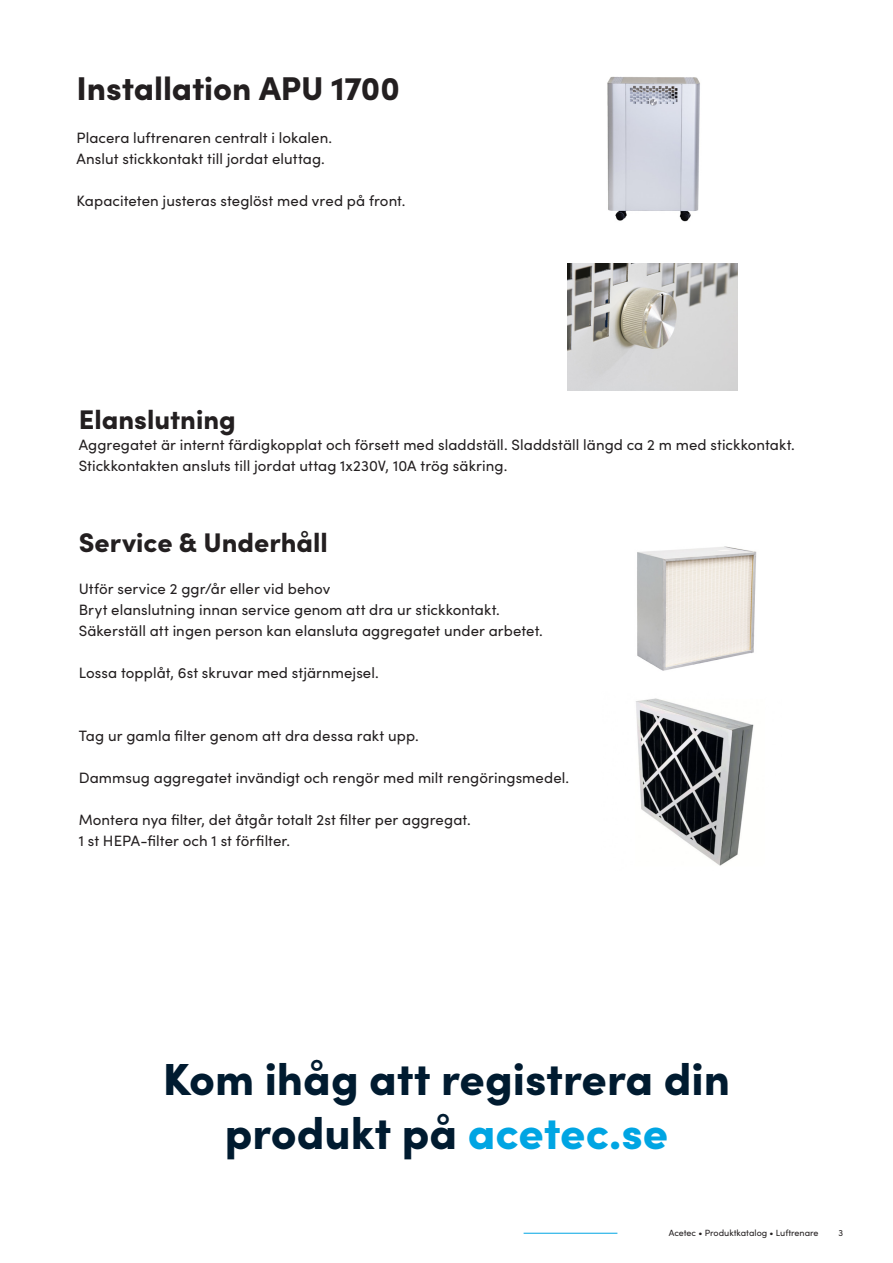
<style>
.page{position:relative;width:893px;height:1263px;background:#fff}
.page>*{position:absolute;margin:0;border:0;box-sizing:border-box;transform-origin:0 0}
.Heading-orange{font:900 45px/54px "Sofia Pro";color:#001b30;text-align:center}
.Stor_rubrik{font:900 33px "Sofia Pro";letter-spacing:-.005em;color:#231f20}
.Rubrik_15{font:900 27px "Sofia Pro";color:#231f20}
.bröd9_11{font:15px/21px "Sofia Pro";letter-spacing:.005em;color:#231f20}
.t1{font:9px "Sofia Pro";color:#231f20}
.s1{color:#00a5e3}
</style>
<div class="page">
<hr style="left:524px;top:1233px;width:93px;height:1px;background:#00a5e3">
<img style="left:637px;top:546px;width:120px;height:125px">
<img style="left:636px;top:698px;width:118px;height:168px">
<img style="left:567px;top:263px;width:171px;height:127px">
<img style="left:607px;top:76px;width:93px;height:146px">
<p class="Stor_rubrik" style="left:77px;top:63px;width:325px">Installation APU 1700</p>
<p class="bröd9_11" style="left:77px;top:126px;width:257px">Placera luftrenaren centralt i lokalen.</p>
<p class="bröd9_11" style="left:77px;top:147px;width:250px">Anslut stickkontakt till jordat eluttag.</p>
<p class="bröd9_11" style="left:77px;top:189px;width:330px">Kapaciteten justeras steglöst med vred på front.</p>
<p class="Rubrik_15" style="left:79px;top:398px;width:159px">Elanslutning</p>
<p class="bröd9_11" style="left:79px;top:434px;width:718px">Aggregatet är internt färdigkopplat och försett med sladdställ. Sladdställ längd ca 2 m med stickkontakt.<br>Stickkontakten ansluts till jordat uttag 1x230V, 10A trög säkring.</p>
<p class="Rubrik_15" style="left:79px;top:522px;width:251px">Service &amp; Underhåll</p>
<p class="bröd9_11" style="left:79px;top:578px;width:253px">Utför service 2 ggr/år eller vid behov</p>
<p class="bröd9_11" style="left:79px;top:599px;width:423px">Bryt elanslutning innan service genom att dra ur stickkontakt.</p>
<p class="bröd9_11" style="left:79px;top:620px;width:466px">Säkerställ att ingen person kan elansluta aggregatet under arbetet.</p>
<p class="bröd9_11" style="left:79px;top:662px;width:302px">Lossa topplåt, 6st skruvar med stjärnmejsel.</p>
<p class="bröd9_11" style="left:79px;top:725px;width:342px">Tag ur gamla filter genom att dra dessa rakt upp.</p>
<p class="bröd9_11" style="left:79px;top:767px;width:492px">Dammsug aggregatet invändigt och rengör med milt rengöringsmedel.</p>
<p class="bröd9_11" style="left:79px;top:809px;width:394px">Montera nya filter, det åtgår totalt 2st filter per aggregat.</p>
<p class="bröd9_11" style="left:79px;top:830px;width:213px">1 st HEPA-filter och 1 st förfilter.</p>
<p class="Heading-orange" style="left:163px;top:1048px;width:568px">Kom ihåg att registrera din produkt på <span class="s1">acetec.se</span></p>
<p class="t1" style="left:669px;top:1226px;width:151px">Acetec • Produktkatalog • Luftrenare</p>
<p class="t1" style="left:839px;top:1226px;width:6px">3</p>
</div>
